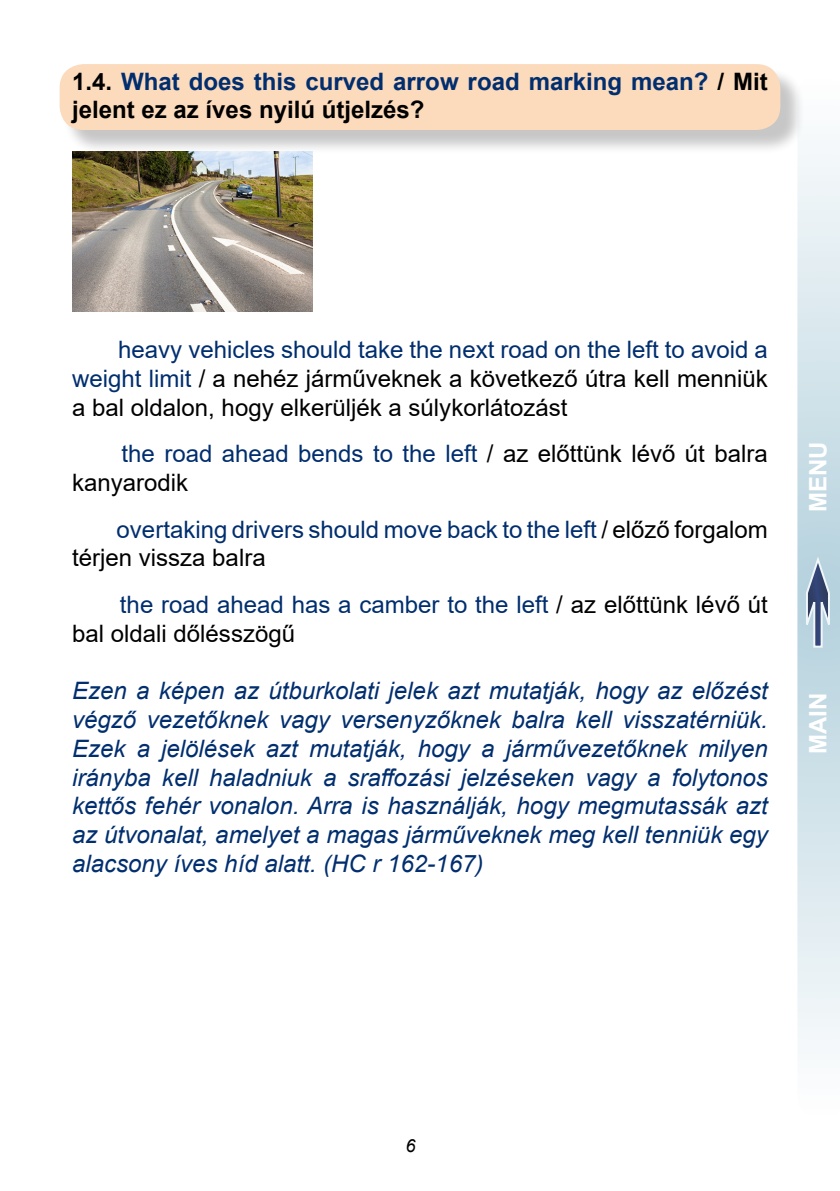
<style>
.page{position:relative;width:840px;height:1191px;background:#fff}
.page>*{position:absolute;margin:0;border:0;box-sizing:border-box;transform-origin:0 0}
.t1{font:italic 24px/28.8px "Arial";color:#002e6e;text-align:justify}
.t2{font:24px/28.8px "Arial";color:#000}
.t3{font:700 24px/28.8px "Arial";color:#002e6e}
.t4{font:24px/28.8px "Arial";color:#002e6e}
.t5{font:700 24px "Arial";color:#fff}
.t6{font:italic 18px "Arial";color:#000}
.s1{color:#000}
.s2{color:#002e6e}
</style>
<div class="page">
<svg style="left:797px;top:146px;width:42px;height:902px;background:#d9e7ed"></svg>
<div style="left:793px;top:542px;width:46px;height:123px;background:#000;opacity:.5"></div>
<svg style="left:804px;top:553px;width:27px;height:95px;background:#99acc0"></svg>
<div style="left:62px;top:67px;width:743px;height:88px;background:#000;opacity:.75"></div>
<div style="left:60px;top:64px;width:720px;height:66px;background:#fcdabc;border-radius:24px"></div>
<img style="left:72px;top:152px;width:240px;height:160px">
<p class="t3" style="left:72px;top:67px;width:697px"><span class="s1">1.4.</span> What does this curved arrow road marking mean? <span class="s1">/ Mit jelent ez az íves nyilú útjelzés?</span></p>
<p class="t2" style="left:72px;top:335px;width:697px;text-align:justify;text-indent:46px"><span class="s2">heavy vehicles should take the next road on the left to avoid a weight limit</span> / a nehéz járműveknek a következő útra kell menniük a bal oldalon, hogy elkerüljék a súlykorlátozást</p>
<p class="t2" style="left:72px;top:439px;width:697px;text-indent:49px"><span class="s2">the road ahead bends to the left</span> / az előttünk lévő út balra kanyarodik</p>
<p class="t4" style="left:72px;top:514px;width:697px;text-indent:44px">overtaking drivers should move back to the left <span class="s1">/ előző forgalom térjen vissza balra</span></p>
<p class="t2" style="left:72px;top:590px;width:697px;text-indent:48px"><span class="s2">the road ahead has a camber to the left</span> / az előttünk lévő út bal oldali dőlésszögű</p>
<p class="t1" style="left:72px;top:677px;width:697px">Ezen a képen az útburkolati jelek azt mutatják, hogy az előzést végző vezetőknek vagy versenyzőknek balra kell visszatérniük.<br>Ezek a jelölések azt mutatják, hogy a járművezetőknek milyen irányba kell haladniuk a sraffozási jelzéseken vagy a folytonos kettős fehér vonalon. Arra is használják, hogy megmutassák azt az útvonalat, amelyet a magas járműveknek meg kell tenniük egy alacsony íves híd alatt. (HC r 162-167)</p>
<p class="t5" style="left:800px;top:512px;width:72px;rotate:-90deg">MENU</p>
<p class="t5" style="left:800px;top:754px;width:63px;rotate:-90deg">MAIN</p>
<p class="t6" style="left:405px;top:1133px;width:12px">6</p>
</div>
